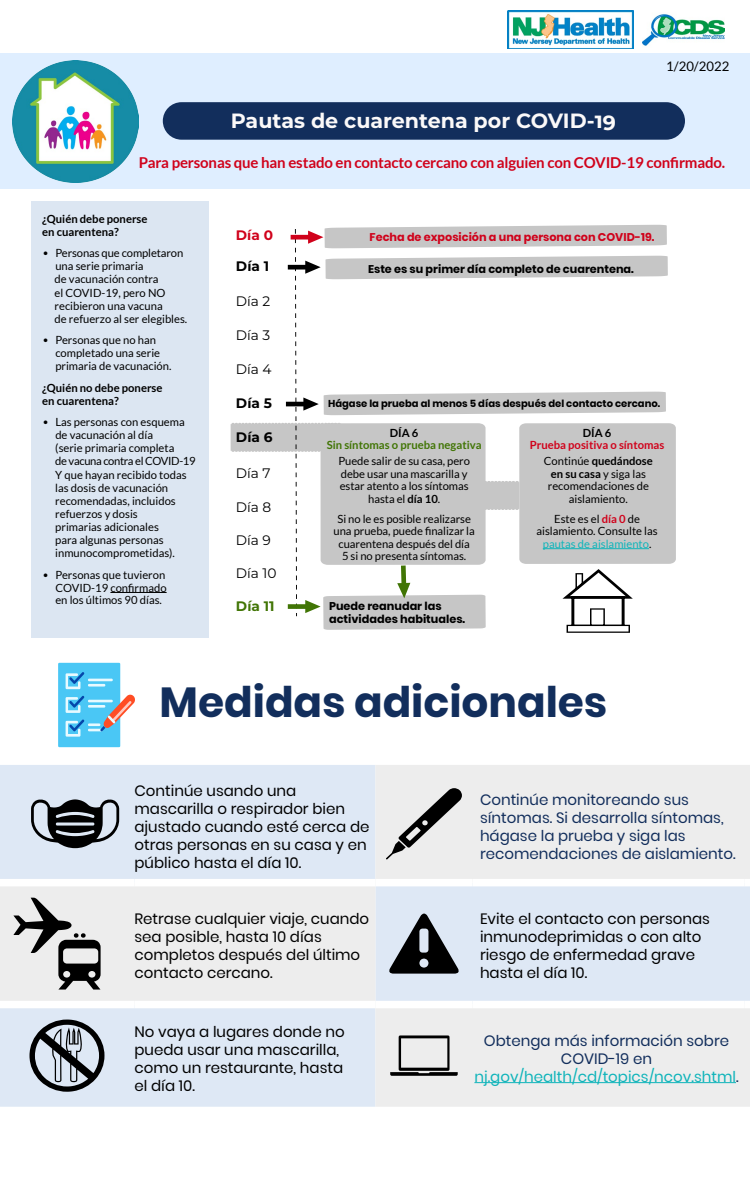
<style>
.page{position:relative;width:750px;height:1185px;background:#fff}
.page>*{position:absolute;margin:0;border:0;box-sizing:border-box;transform-origin:0 0}
.t1{font:700 42.25px "Poppins";color:#122e5c}
.t2{font:700 20.62px "Montserrat";color:#fbf9f9}
.t3{font:15px/18px "Poppins";color:#000}
.t4{font:15px/18px "Poppins";color:#122e5c}
.t5{font:700 15px "Lato";letter-spacing:-.01em;color:#d0021b}
.t6{font:13.75px "Montserrat";letter-spacing:-.005em;color:#000}
.t7{font:700 13.75px "Montserrat";color:#000}
.t8{font:700 13.75px "Montserrat";color:#417505}
.t9{font:700 13.75px "Montserrat";color:#d0021b}
.t10{font:13.12px "Lato";color:#000}
.t11{font:11.25px/13.1px "Lato";color:#000;text-align:center}
.t12{font:700 11.25px/13.5px "Poppins";color:#000}
.t13{font:700 11.25px/13.1px "Lato";color:#000}
.t14{font:700 11.25px/16.2px "Lato";color:#d0021b;text-align:center}
.t15{font:700 11.25px "Poppins";color:#d0021b}
.t16{font:700 11.25px "Lato";color:#417505}
.t17{font:700 10px "Poppins";color:#000}
.s1{font-weight:300;font-size:12.25px}
.s2{font-weight:700}
.s3{font-weight:400;color:#000}
.s4{color:#000}
.s5{font-weight:700;color:#d0021b}
.s6{color:#0fb5ba}
.s7{color:#0fb4ba}
</style>
<div class="page">
<svg style="left:231px;top:225px;width:445px;height:408px"></svg>
<div style="left:0;top:53px;width:750px;height:136px;background:#dfeeff"></div>
<div style="left:163px;top:102px;width:522px;height:38px;background:#122e5c;border-radius:19px"></div>
<div style="left:31px;top:201px;width:177px;height:436px;background:#dce6f2"></div>
<img style="left:508px;top:10px;width:125px;height:39px">
<img style="left:643px;top:14px;width:82px;height:32px">
<svg style="left:58px;top:663px;width:77px;height:84px"></svg>
<svg style="left:0;top:765px;width:750px;height:342px;background:#e5eaf1"></svg>
<div style="left:0;top:879px;width:134px;height:7px;background:#fff"></div>
<div style="left:134px;top:879px;width:241px;height:7px;background:#fff"></div>
<div style="left:0;top:1001px;width:134px;height:7px;background:#fff"></div>
<div style="left:134px;top:1001px;width:241px;height:7px;background:#fff"></div>
<div style="left:375px;top:1001px;width:98px;height:7px;background:#fff"></div>
<div style="left:472px;top:1001px;width:272px;height:7px;background:#fff"></div>
<div style="left:744px;top:1001px;width:6px;height:7px;background:#fff"></div>
<div style="left:375px;top:879px;width:98px;height:7px;background:#fff"></div>
<div style="left:472px;top:879px;width:272px;height:7px;background:#fff"></div>
<div style="left:744px;top:879px;width:6px;height:7px;background:#fff"></div>
<svg style="left:31px;top:799px;width:88px;height:49px;background:#6e7379"></svg>
<svg style="left:386px;top:788px;width:76px;height:71px;background:#bbb"></svg>
<svg style="left:13px;top:898px;width:88px;height:92px;background:#acacac"></svg>
<svg style="left:389px;top:914px;width:70px;height:60px;background:#71767d"></svg>
<svg style="left:29px;top:1020px;width:76px;height:72px;background:#8f969e"></svg>
<svg style="left:390px;top:1035px;width:68px;height:41px;background:#b3b3b3"></svg>
<hr style="left:474px;top:1082px;width:262px;height:1px;background:#0fb4ba">
<hr style="left:110px;top:592px;width:57px;height:1px;background:#000">
<img style="left:13px;top:61px;width:126px;height:121px">
<hr style="left:543px;top:548px;width:106px;height:1px;background:#0fb5ba">
<h2 class="t2" style="left:231px;top:106px;width:387px">Pautas de cuarentena por COVID-19</h2>
<p class="t10" style="left:666px;top:59px;width:65px">1/20/2022</p>
<h3 class="t5" style="left:139px;top:154px;width:588px">Para personas que han estado en contacto cercano con alguien con COVID-19 confirmado.</h3>
<p class="t13" style="left:42px;top:212px;width:107px">¿Quién debe ponerse en cuarentena?</p>
<p class="t11" style="left:55px;top:246px;width:134px;text-align:left;text-indent:-12px"><span class="s1">•</span> Personas que completaron una serie primaria<br>de vacunación contra<br>el COVID-19, pero NO recibieron una vacuna<br>de refuerzo al ser elegibles.</p>
<p class="t11" style="left:55px;top:333px;width:118px;text-align:left;text-indent:-13px"><span class="s1">•</span> Personas que no han completado una serie primaria de vacunación.</p>
<p class="t13" style="left:42px;top:381px;width:122px">¿Quién no debe ponerse en cuarentena?</p>
<p class="t11" style="left:55px;top:415px;width:142px;text-align:left;text-indent:-13px"><span class="s1">•</span> Las personas con esquema de vacunación al día<br>(serie primaria completa<br>de vacuna contra el COVID-19<br>Y que hayan recibido todas las dosis de vacunación recomendadas, incluidos refuerzos y dosis<br>primarias adicionales<br>para algunas personas inmunocomprometidas).</p>
<p class="t11" style="left:55px;top:568px;width:113px;text-align:left;text-indent:-13px"><span class="s1">•</span> Personas que tuvieron<br>COVID-19 confirmado en los últimos 90 días.</p>
<p class="t9" style="left:236px;top:225px;width:39px">Día 0</p>
<p class="t7" style="left:236px;top:257px;width:35px">Día 1</p>
<p class="t6" style="left:236px;top:291px;width:36px">Día 2</p>
<p class="t6" style="left:236px;top:326px;width:36px">Día 3</p>
<p class="t6" style="left:236px;top:360px;width:37px">Día 4</p>
<p class="t7" style="left:236px;top:393px;width:38px">Día 5</p>
<p class="t7" style="left:236px;top:427px;width:38px">Día 6</p>
<p class="t6" style="left:236px;top:464px;width:36px">Día 7</p>
<p class="t6" style="left:236px;top:497px;width:37px">Día 8</p>
<p class="t6" style="left:236px;top:530px;width:36px">Día 9</p>
<p class="t6" style="left:236px;top:564px;width:42px">Día 10</p>
<p class="t8" style="left:236px;top:596px;width:40px">Día 11</p>
<p class="t15" style="left:370px;top:230px;width:286px">Fecha de exposición a una persona con COVID-19.</p>
<p class="t12" style="left:368px;top:262px;width:267px">Este es su primer día completo de cuarentena.</p>
<p class="t17" style="left:328px;top:398px;width:334px">Hágase la prueba al menos 5 días después del contacto cercano.</p>
<p class="t13" style="left:390px;top:426px;width:30px">DÍA 6</p>
<p class="t16" style="left:327px;top:439px;width:156px">Sin síntomas o prueba negativa</p>
<p class="t11" style="left:338px;top:455px;width:133px;line-height:12.5px">Puede salir de su casa, pero debe usar una mascarilla y estar atento a los síntomas hasta el <span class="s2">día 10</span>.</p>
<p class="t11" style="left:334px;top:513px;width:143px;line-height:12.5px">Si no le es posible realizarse una prueba, puede finalizar la cuarentena después del día<br>5 si no presenta síntomas.</p>
<p class="t13" style="left:583px;top:426px;width:30px">DÍA 6</p>
<p class="t14" style="left:530px;top:437px;width:136px">Prueba positiva o síntomas<br><span class="s3">Continúe</span> <span class="s4">quedándose</span></p>
<p class="t11" style="left:548px;top:468px;width:103px;line-height:12.5px"><span class="s2">en su casa</span> y siga las recomendaciones de aislamiento.</p>
<p class="t11" style="left:536px;top:513px;width:123px;line-height:12.5px">Este es el <span class="s5">día 0</span> de aislamiento. Consulte las <span class="s6">pautas de aislamiento</span>.</p>
<p class="t12" style="left:329px;top:599px;width:138px">Puede reanudar las actividades habituales.</p>
<h1 class="t1" style="left:160px;top:678px;width:449px">Medidas adicionales</h1>
<h3 class="t3" style="left:134px;top:781px;width:237px">Continúe usando una mascarilla o respirador bien ajustado cuando esté cerca de otras personas en su casa y en público hasta el día 10.</h3>
<h3 class="t4" style="left:480px;top:790px;width:257px">Continúe monitoreando sus síntomas. Si desarrolla síntomas, hágase la prueba y siga las recomendaciones de aislamiento.</h3>
<h3 class="t3" style="left:134px;top:910px;width:236px">Retrase cualquier viaje, cuando sea posible, hasta 10 días completos después del último contacto cercano.</h3>
<h3 class="t3" style="left:480px;top:910px;width:231px">Evite el contacto con personas inmunodeprimidas o con alto riesgo de enfermedad grave hasta el día 10.</h3>
<h3 class="t3" style="left:134px;top:1022px;width:212px">No vaya a lugares donde no pueda usar una mascarilla, como un restaurante, hasta el día 10.</h3>
<h3 class="t4" style="left:474px;top:1031px;width:266px;text-align:center">Obtenga más información sobre<br>COVID-19 en <span class="s7">nj.gov/health/cd/topics/ncov.shtml</span>.</h3>
</div>
